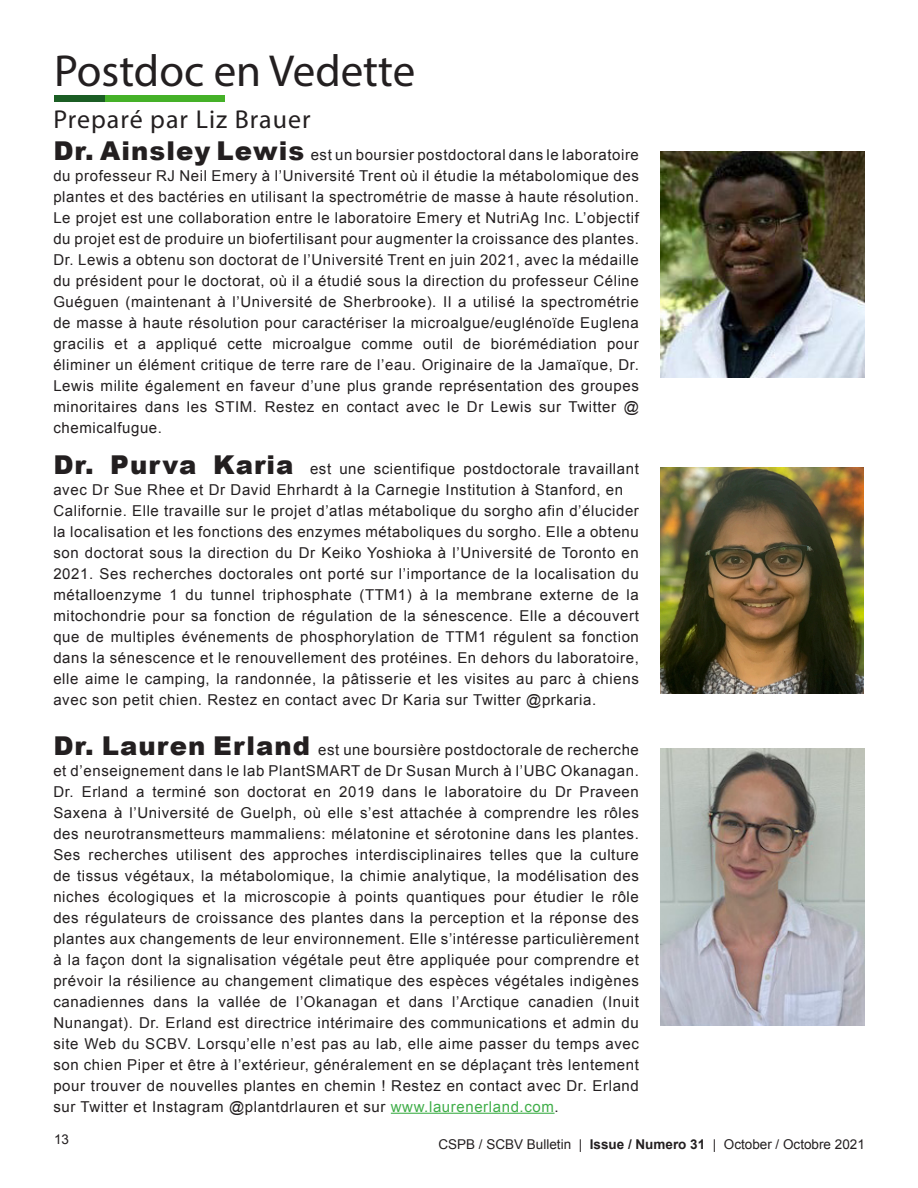
<style>
.page{position:relative;width:918px;height:1188px;background:#fff}
.page>*{position:absolute;margin:0;border:0;box-sizing:border-box;transform-origin:0 0}
.t1{font:45px "Myriad Pro";color:#231f20}
.t2{font:25.95px "Myriad Pro";letter-spacing:.04em;color:#231f20}
.t3{font:15px/21px "Arial";letter-spacing:.04em;color:#231f20;text-align:justify}
.t4{font:13.5px "Arial";color:#231f20}
.s1{font-weight:900;font-size:25.95px}
.s2{color:#40ae49}
.s3{font-weight:700}
</style>
<div class="page">
<div style="left:104px;top:95px;width:121px;height:7px;background:#45b128"></div>
<div style="left:54px;top:95px;width:50px;height:7px;background:#1b5d24"></div>
<img style="left:661px;top:151px;width:204px;height:227px">
<img style="left:661px;top:467px;width:203px;height:227px">
<hr style="left:391px;top:1113px;width:164px;height:1px;background:#40ae49">
<img style="left:661px;top:748px;width:204px;height:278px">
<p class="t1" style="left:54px;top:43px;width:363px">Postdoc en Vedette</p>
<p class="t2" style="left:53px;top:103px;width:259px">Preparé par Liz Brauer</p>
<p class="t3" style="left:53px;top:144px;width:587px"><span class="s1">Dr. Ainsley Lewis</span> est un boursier postdoctoral dans le laboratoire du professeur RJ Neil Emery à l’Université Trent où il étudie la métabolomique des plantes et des bactéries en utilisant la spectrométrie de masse à haute résolution.<br>Le projet est une collaboration entre le laboratoire Emery et NutriAg Inc. L’objectif du projet est de produire un biofertilisant pour augmenter la croissance des plantes.<br>Dr. Lewis a obtenu son doctorat de l’Université Trent en juin 2021, avec la médaille du président pour le doctorat, où il a étudié sous la direction du professeur Céline Guéguen (maintenant à l’Université de Sherbrooke). Il a utilisé la spectrométrie de masse à haute résolution pour caractériser la microalgue/euglénoïde Euglena gracilis et a appliqué cette microalgue comme outil de biorémédiation pour éliminer un élément critique de terre rare de l’eau. Originaire de la Jamaïque, Dr.<br>Lewis milite également en faveur d’une plus grande représentation des groupes minoritaires dans les STIM. Restez en contact avec le Dr Lewis sur Twitter @ chemicalfugue.</p>
<p class="t3" style="left:53px;top:458px;width:587px"><span class="s1">Dr. Purva Karia</span> est une scientifique postdoctorale travaillant avec Dr Sue Rhee et Dr David Ehrhardt à la Carnegie Institution à Stanford, en</p>
<p class="t3" style="left:53px;top:500px;width:587px">Californie. Elle travaille sur le projet d’atlas métabolique du sorgho afin d’élucider la localisation et les fonctions des enzymes métaboliques du sorgho. Elle a obtenu son doctorat sous la direction du Dr Keiko Yoshioka à l’Université de Toronto en 2021. Ses recherches doctorales ont porté sur l’importance de la localisation du métalloenzyme 1 du tunnel triphosphate (TTM1) à la membrane externe de la mitochondrie pour sa fonction de régulation de la sénescence. Elle a découvert que de multiples événements de phosphorylation de TTM1 régulent sa fonction dans la sénescence et le renouvellement des protéines. En dehors du laboratoire, elle aime le camping, la randonnée, la pâtisserie et les visites au parc à chiens avec son petit chien. Restez en contact avec Dr Karia sur Twitter @prkaria.</p>
<p class="t3" style="left:53px;top:739px;width:587px"><span class="s1">Dr. Lauren Erland</span> est une boursière postdoctorale de recherche</p>
<p class="t3" style="left:53px;top:760px;width:587px">et d’enseignement dans le lab PlantSMART de Dr Susan Murch à l’UBC Okanagan.<br>Dr. Erland a terminé son doctorat en 2019 dans le laboratoire du Dr Praveen Saxena à l’Université de Guelph, où elle s’est attachée à comprendre les rôles des neurotransmetteurs mammaliens: mélatonine et sérotonine dans les plantes.<br>Ses recherches utilisent des approches interdisciplinaires telles que la culture de tissus végétaux, la métabolomique, la chimie analytique, la modélisation des niches écologiques et la microscopie à points quantiques pour étudier le rôle des régulateurs de croissance des plantes dans la perception et la réponse des plantes aux changements de leur environnement. Elle s’intéresse particulièrement à la façon dont la signalisation végétale peut être appliquée pour comprendre et prévoir la résilience au changement climatique des espèces végétales indigènes canadiennes dans la vallée de l’Okanagan et dans l’Arctique canadien (Inuit Nunangat). Dr. Erland est directrice intérimaire des communications et admin du site Web du SCBV. Lorsqu’elle n’est pas au lab, elle aime passer du temps avec son chien Piper et être à l’extérieur, généralement en se déplaçant très lentement pour trouver de nouvelles plantes en chemin ! Restez en contact avec Dr. Erland sur Twitter et Instagram @plantdrlauren et sur <span class="s2">www.laurenerland.com</span>.</p>
<p class="t4" style="left:54px;top:1130px;width:17px">13</p>
<p class="t4" style="left:438px;top:1136px;width:428px">CSPB / SCBV Bulletin | <span class="s3">Issue / Numero 31</span> | October / Octobre 2021</p>
</div>
